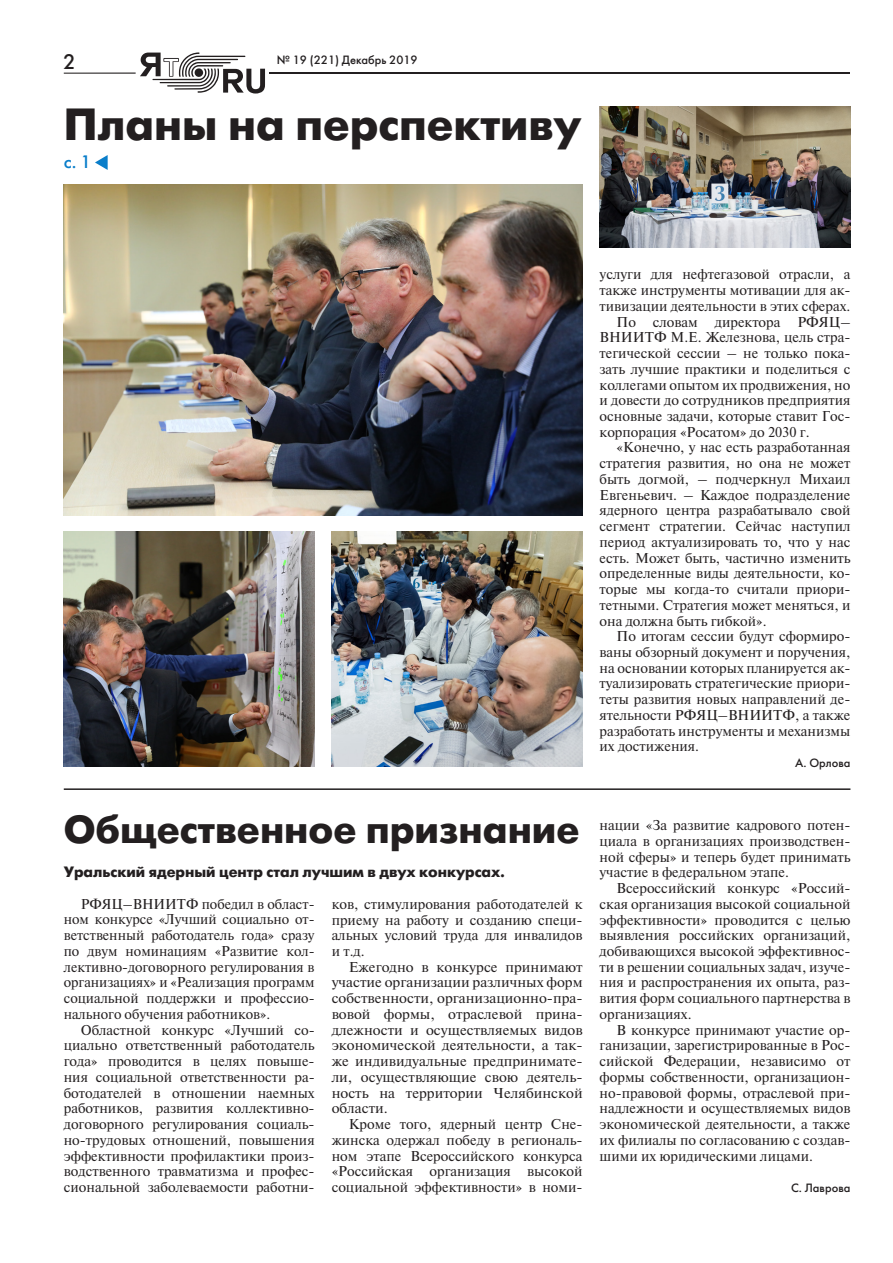
<style>
.page{position:relative;width:893px;height:1263px;background:#fff}
.page>*{position:absolute;margin:0;border:0;box-sizing:border-box;transform-origin:0 0}
.t1{font:700 45px "Futuris C";color:#231f20}
.t2{font:700 39px "Futuris C";color:#231f20}
.t3{font:21px "Futuris C";color:#231f20}
.t4{font:18px "Futuris C";color:#0a7eca}
.t5{font:700 15px "Futuris C";color:#231f20}
.t6{font:14.25px/15.8px "Newton I";color:#231f20;text-align:justify}
.t7{font:12px "Futuris C";color:#231f20}
</style>
<div class="page">
<hr style="left:269px;top:72px;width:581px;height:1px;background:#231f20">
<hr style="left:64px;top:73px;width:72px;height:1px;background:#231f20">
<svg style="left:140px;top:52px;width:125px;height:42px"></svg>
<svg style="left:95px;top:155px;width:13px;height:15px"></svg>
<hr style="left:64px;top:788px;width:786px;height:2px;background:#231f20">
<img style="left:64px;top:185px;width:519px;height:330px">
<img style="left:64px;top:531px;width:251px;height:235px">
<img style="left:332px;top:531px;width:251px;height:235px">
<img style="left:600px;top:106px;width:250px;height:142px">
<h3 class="t3" style="left:63px;top:49px;width:14px">2</h3>
<p class="t7" style="left:277px;top:53px;width:142px">№ 19 (221) Декабрь 2019</p>
<h1 class="t1" style="left:64px;top:99px;width:519px">Планы на перспективу</h1>
<p class="t4" style="left:64px;top:151px;width:29px">с. 1</p>
<p class="t6" style="left:600px;top:267px;width:252px">услуги для нефтегазовой отрасли, а</p>
<p class="t6" style="left:600px;top:283px;width:252px">также инструменты мотивации для ак-</p>
<p class="t6" style="left:600px;top:298px;width:252px">тивизации деятельности в этих сферах.</p>
<p class="t6" style="left:617px;top:314px;width:235px">По словам директора РФЯЦ–</p>
<p class="t6" style="left:600px;top:330px;width:252px">ВНИИТФ М.Е. Железнова, цель стра-</p>
<p class="t6" style="left:600px;top:346px;width:252px">тегической сессии – не только пока-</p>
<p class="t6" style="left:600px;top:361px;width:252px">зать лучшие практики и поделиться с</p>
<p class="t6" style="left:600px;top:377px;width:252px">коллегами опытом их продвижения, но</p>
<p class="t6" style="left:600px;top:393px;width:252px">и довести до сотрудников предприятия</p>
<p class="t6" style="left:600px;top:408px;width:252px">основные задачи, которые ставит Гос-</p>
<p class="t6" style="left:600px;top:424px;width:212px">корпорация «Росатом» до 2030 г.</p>
<p class="t6" style="left:617px;top:440px;width:235px">«Конечно, у нас есть разработанная</p>
<p class="t6" style="left:600px;top:456px;width:252px">стратегия развития, но она не может</p>
<p class="t6" style="left:600px;top:471px;width:252px">быть догмой, – подчеркнул Михаил</p>
<p class="t6" style="left:600px;top:487px;width:252px">Евгеньевич. – Каждое подразделение</p>
<p class="t6" style="left:600px;top:503px;width:252px">ядерного центра разрабатывало свой</p>
<p class="t6" style="left:600px;top:519px;width:252px">сегмент стратегии. Сейчас наступил</p>
<p class="t6" style="left:600px;top:534px;width:252px">период актуализировать то, что у нас</p>
<p class="t6" style="left:600px;top:550px;width:252px">есть. Может быть, частично изменить</p>
<p class="t6" style="left:600px;top:566px;width:252px">определенные виды деятельности, ко-</p>
<p class="t6" style="left:600px;top:582px;width:252px">торые мы когда-то считали приори-</p>
<p class="t6" style="left:600px;top:597px;width:252px">тетными. Стратегия может меняться, и</p>
<p class="t6" style="left:600px;top:613px;width:169px">она должна быть гибкой».</p>
<p class="t6" style="left:617px;top:629px;width:235px">По итогам сессии будут сформиро-</p>
<p class="t6" style="left:600px;top:644px;width:252px">ваны обзорный документ и поручения,</p>
<p class="t6" style="left:600px;top:660px;width:252px">на основании которых планируется ак-</p>
<p class="t6" style="left:600px;top:676px;width:252px">туализировать стратегические приори-</p>
<p class="t6" style="left:600px;top:692px;width:252px">теты развития новых направлений де-</p>
<p class="t6" style="left:600px;top:707px;width:252px">ятельности РФЯЦ–ВНИИТФ, а также</p>
<p class="t6" style="left:600px;top:723px;width:252px">разработать инструменты и механизмы</p>
<p class="t6" style="left:600px;top:739px;width:101px">их достижения.</p>
<p class="t7" style="left:795px;top:756px;width:57px">А. Орлова</p>
<h2 class="t2" style="left:64px;top:808px;width:517px">Общественное признание</h2>
<p class="t5" style="left:64px;top:864px;width:443px">Уральский ядерный центр стал лучшим в двух конкурсах.</p>
<p class="t6" style="left:64px;top:896px;width:252px;text-indent:17px">РФЯЦ–ВНИИТФ победил в област&shy;ном конкурсе «Лучший социально от&shy;ветственный работодатель года» сразу по двум номинациям «Развитие кол&shy;лективно-договорного регулирования в организациях» и «Реализация программ социальной поддержки и профессио&shy;нального обучения работников».</p>
<p class="t6" style="left:64px;top:1022px;width:252px;text-indent:17px">Областной конкурс «Лучший со&shy;циально ответственный работодатель года» проводится в целях повыше&shy;ния социальной ответственности ра&shy;ботодателей в отношении наемных работников, развития коллективно&shy;договорного регулирования социаль&shy;но-трудовых отношений, повышения эффективности профилактики произ&shy;водственного травматизма и профес&shy;сиональной заболеваемости работни-</p>
<p class="t6" style="left:332px;top:896px;width:252px">ков, стимулирования работодателей к приему на работу и созданию специ&shy;альных условий труда для инвалидов и т.д.</p>
<p class="t6" style="left:332px;top:959px;width:252px;text-indent:17px">Ежегодно в конкурсе принимают участие организации различных форм собственности, организационно-пра&shy;вовой формы, отраслевой прина&shy;длежности и осуществляемых видов экономической деятельности, а так&shy;же индивидуальные предпринимате&shy;ли, осуществляющие свою деятель&shy;ность на территории Челябинской области.</p>
<p class="t6" style="left:332px;top:1116px;width:252px;text-indent:17px">Кроме того, ядерный центр Сне&shy;жинска одержал победу в региональ&shy;ном этапе Всероссийского конкурса «Российская организация высокой социальной эффективности» в номи-</p>
<p class="t6" style="left:600px;top:818px;width:252px">нации «За развитие кадрового потен&shy;циала в организациях производствен&shy;ной сферы» и теперь будет принимать участие в федеральном этапе.</p>
<p class="t6" style="left:600px;top:880px;width:252px;text-indent:17px">Всероссийский конкурс «Россий&shy;ская организация высокой социальной эффективности» проводится с целью выявления российских организаций, добивающихся высокой эффективнос&shy;ти в решении социальных задач, изуче&shy;ния и распространения их опыта, раз&shy;вития форм социального партнерства в организациях.</p>
<p class="t6" style="left:600px;top:1022px;width:252px;text-indent:17px">В конкурсе принимают участие ор&shy;ганизации, зарегистрированные в Рос&shy;сийской Федерации, независимо от формы собственности, организацион&shy;но-правовой формы, отраслевой при&shy;надлежности и осуществляемых видов экономической деятельности, а также их филиалы по согласованию с создав&shy;шими их юридическими лицами.</p>
<p class="t7" style="left:791px;top:1180px;width:61px">С. Лаврова</p>
</div>
